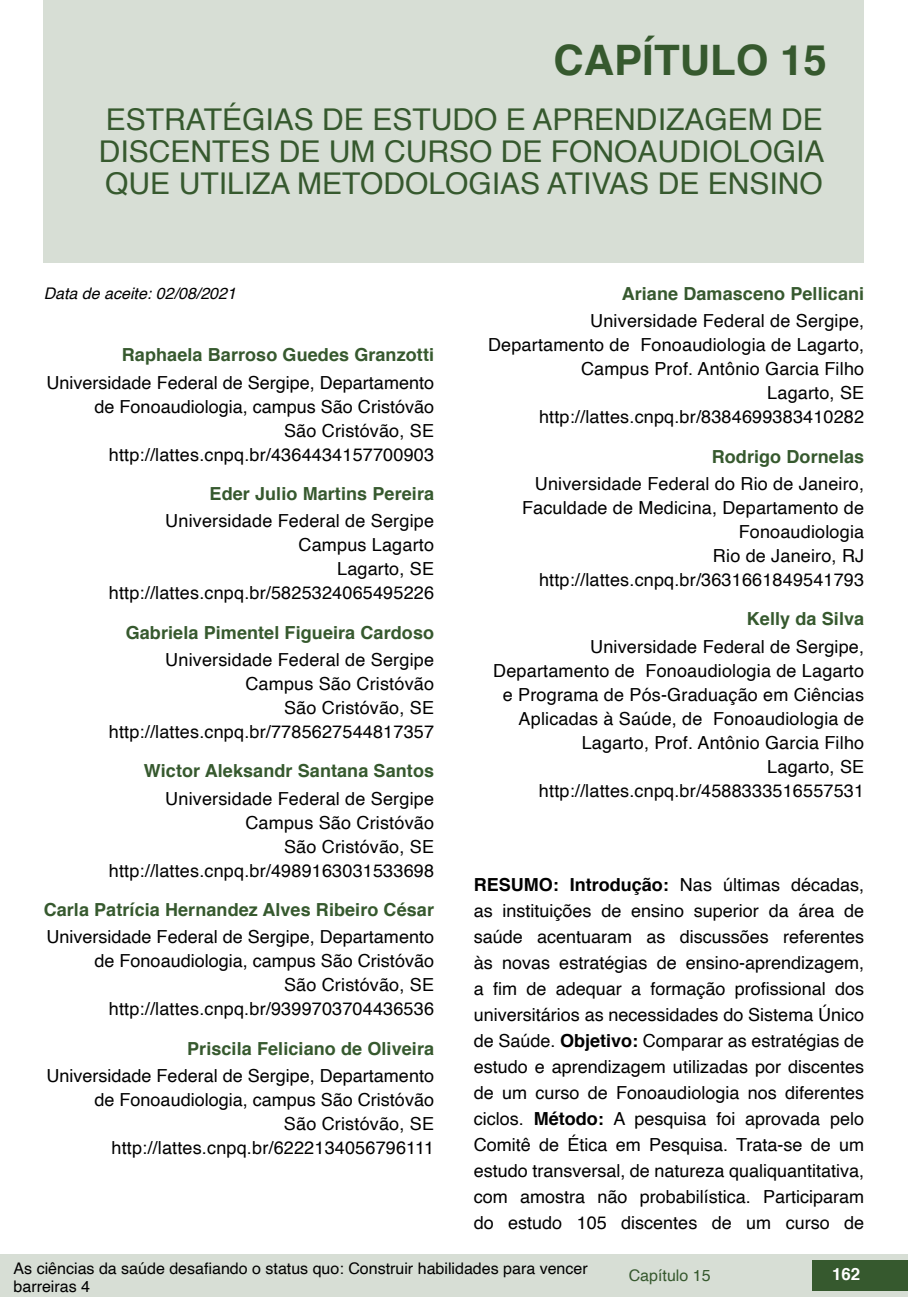
<style>
.page{position:relative;width:908px;height:1304px;background:#fff}
.page>*{position:absolute;margin:0;border:0;box-sizing:border-box;transform-origin:0 0}
.t1{font:700 42px "Helvetica";color:#36592e}
.t2{font:30px/32px "Helvetica";color:#36592e;text-align:justify}
.t3{font:18px/24px "Helvetica";letter-spacing:.01em;color:#000;text-align:right}
.t4{font:700 18px "Helvetica";letter-spacing:.005em;color:#36592e}
.t5{font:700 16.8px "Helvetica";color:#fff}
.t6{font:16px/18.2px "Helvetica";color:#000}
.t7{font:italic 16px "Helvetica";color:#000}
.t8{font:16px "Helvetica";color:#36592e}
.s1{font-weight:700}
</style>
<div class="page">
<div style="left:0;top:1254px;width:906px;height:43px;background:#d7ded5"></div>
<div style="left:812px;top:1261px;width:95px;height:30px;background:#36592e"></div>
<div style="left:44px;top:0;width:819px;height:263px;background:#d7ded5"></div>
<h1 class="t1" style="left:553px;top:26px;width:275px">CAPÍTULO 15</h1>
<h2 class="t2" style="left:99px;top:104px;width:727px">ESTRATÉGIAS DE ESTUDO E APRENDIZAGEM DE DISCENTES DE UM CURSO DE FONOAUDIOLOGIA QUE UTILIZA METODOLOGIAS ATIVAS DE ENSINO</h2>
<p class="t7" style="left:44px;top:280px;width:194px">Data de aceite: 02/08/2021</p>
<p class="t4" style="left:122px;top:341px;width:313px">Raphaela Barroso Guedes Granzotti</p>
<p class="t3" style="left:46px;top:371px;width:389px">Universidade Federal de Sergipe, Departamento de Fonoaudiologia, campus São Cristóvão<br>São Cristóvão, SE http://lattes.cnpq.br/4364434157700903</p>
<p class="t4" style="left:209px;top:479px;width:226px">Eder Julio Martins Pereira</p>
<p class="t3" style="left:109px;top:510px;width:326px">Universidade Federal de Sergipe<br>Campus Lagarto<br>Lagarto, SE http://lattes.cnpq.br/5825324065495226</p>
<p class="t4" style="left:126px;top:618px;width:310px">Gabriela Pimentel Figueira Cardoso</p>
<p class="t3" style="left:109px;top:648px;width:326px">Universidade Federal de Sergipe<br>Campus São Cristóvão<br>São Cristóvão, SE http://lattes.cnpq.br/7785627544817357</p>
<p class="t4" style="left:144px;top:757px;width:291px">Wictor Aleksandr Santana Santos</p>
<p class="t3" style="left:109px;top:787px;width:326px">Universidade Federal de Sergipe<br>Campus São Cristóvão<br>São Cristóvão, SE http://lattes.cnpq.br/4989163031533698</p>
<p class="t4" style="left:44px;top:895px;width:392px">Carla Patrícia Hernandez Alves Ribeiro César</p>
<p class="t3" style="left:46px;top:926px;width:389px">Universidade Federal de Sergipe, Departamento de Fonoaudiologia, campus São Cristóvão<br>São Cristóvão, SE http://lattes.cnpq.br/9399703704436536</p>
<p class="t4" style="left:187px;top:1034px;width:248px">Priscila Feliciano de Oliveira</p>
<p class="t3" style="left:46px;top:1064px;width:389px">Universidade Federal de Sergipe, Departamento de Fonoaudiologia, campus São Cristóvão<br>São Cristóvão, SE http://lattes.cnpq.br/6222134056796111</p>
<p class="t4" style="left:621px;top:279px;width:244px">Ariane Damasceno Pellicani</p>
<p class="t3" style="left:488px;top:310px;width:377px">Universidade Federal de Sergipe, Departamento de Fonoaudiologia de Lagarto, Campus Prof. Antônio Garcia Filho<br>Lagarto, SE http://lattes.cnpq.br/8384699383410282</p>
<p class="t4" style="left:711px;top:442px;width:154px">Rodrigo Dornelas</p>
<p class="t3" style="left:522px;top:472px;width:343px">Universidade Federal do Rio de Janeiro,<br>Faculdade de Medicina, Departamento de<br>Fonoaudiologia<br>Rio de Janeiro, RJ http://lattes.cnpq.br/3631661849541793</p>
<p class="t4" style="left:746px;top:604px;width:119px">Kelly da Silva</p>
<p class="t3" style="left:493px;top:635px;width:372px">Universidade Federal de Sergipe, Departamento de Fonoaudiologia de Lagarto e Programa de Pós-Graduação em Ciências Aplicadas à Saúde, de Fonoaudiologia de Lagarto, Prof. Antônio Garcia Filho<br>Lagarto, SE http://lattes.cnpq.br/4588333516557531</p>
<p class="t3" style="left:473px;top:872px;width:392px;line-height:26px;text-align:justify"><span class="s1">RESUMO: Introdução:</span> Nas últimas décadas, as instituições de ensino superior da área de saúde acentuaram as discussões referentes às novas estratégias de ensino-aprendizagem, a fim de adequar a formação profissional dos universitários as necessidades do Sistema Único de Saúde. <span class="s1">Objetivo:</span> Comparar as estratégias de estudo e aprendizagem utilizadas por discentes de um curso de Fonoaudiologia nos diferentes ciclos. <span class="s1">Método:</span> A pesquisa foi aprovada pelo Comitê de Ética em Pesquisa. Trata-se de um estudo transversal, de natureza qualiquantitativa, com amostra não probabilística. Participaram do estudo 105 discentes de um curso de</p>
<p class="t6" style="left:14px;top:1260px;width:575px">As ciências da saúde desafiando o status quo: Construir habilidades para vencer barreiras 4</p>
<p class="t8" style="left:628px;top:1263px;width:83px">Capítulo 15</p>
<p class="t5" style="left:831px;top:1261px;width:30px">162</p>
</div>
